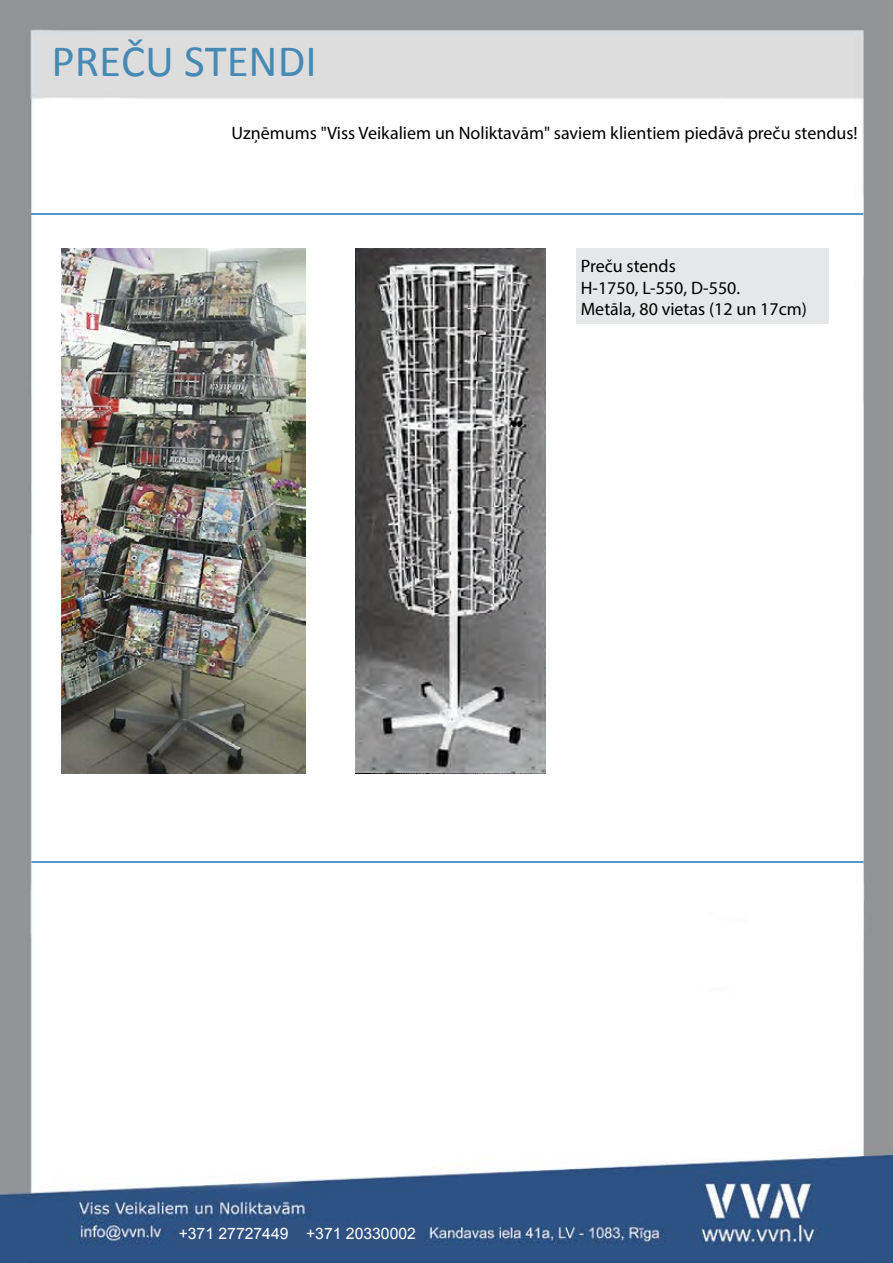
<style>
.page{position:relative;width:893px;height:1263px;background:#fff}
.page>*{position:absolute;margin:0;border:0;box-sizing:border-box;transform-origin:0 0}
.t1{font:45px "Calibri";color:#4789b5}
.t2{font:18px/21.6px "Myriad Pro";color:#000}
.t3{font:15.75px "Arial";color:#fff}
</style>
<div class="page">
<img style="left:0;top:0;width:893px;height:1262px">
<div style="left:176px;top:1221px;width:248px;height:30px;background:#305283"></div>
<hr style="left:31px;top:213px;width:832px;height:2px;background:#1c75bc">
<div style="left:62px;top:727px;width:25px;height:250px;background:#fff"></div>
<hr style="left:32px;top:861px;width:832px;height:2px;background:#1c75bc">
<div style="left:576px;top:248px;width:253px;height:75px;background:#e6e7e8"></div>
<img style="left:62px;top:248px;width:243px;height:526px">
<img style="left:356px;top:248px;width:190px;height:526px">
<h1 class="t1" style="left:51px;top:32px;width:267px">PREČU STENDI</h1>
<p class="t2" style="left:232px;top:122px;width:628px">Uzņēmums "Viss Veikaliem un Noliktavām" saviem klientiem piedāvā preču stendus!</p>
<p class="t2" style="left:581px;top:255px;width:228px">Preču stends<br>H-1750, L-550, D-550.<br>Metāla, 80 vietas (12 un 17cm)</p>
<p class="t3" style="left:179px;top:1223px;width:239px">+371 27727449 +371 20330002</p>
</div>
